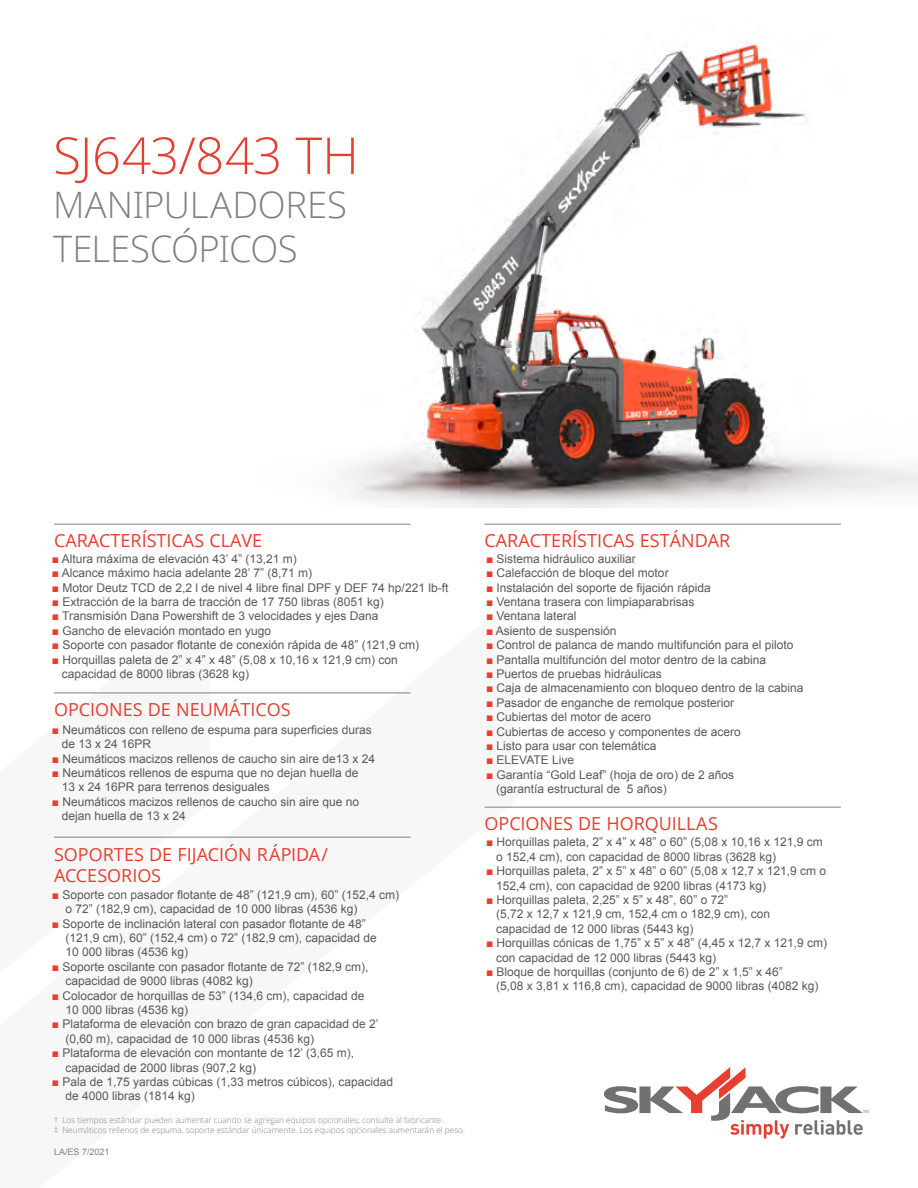
<style>
.page{position:relative;width:918px;height:1188px;background:#fff}
.page>*{position:absolute;margin:0;border:0;box-sizing:border-box;transform-origin:0 0}
.t1{font:300 51px "Open Sans";letter-spacing:-.01em;color:#e63e30}
.t2{font:300 36.45px/43.8px "Open Sans";letter-spacing:-.01em;color:#7e8083}
.t3{font:18px/21.6px "Open Sans";color:#e63e30}
.t4{font:12px/14.4px "Arial";color:#58595b}
.t5{font:9px "Arial";color:#808285}
.t6{font:300 8.25px/9.9px "Open Sans";color:#808285}
.s1{color:#e63e30}
</style>
<div class="page">
<img style="left:342px;top:41px;width:576px;height:467px">
<hr style="left:484px;top:524px;width:357px;height:1px;background:#7e8083">
<svg style="left:604px;top:1067px;width:264px;height:72px"></svg>
<hr style="left:54px;top:524px;width:357px;height:1px;background:#7e8083">
<hr style="left:54px;top:693px;width:356px;height:1px;background:#7e8083">
<hr style="left:484px;top:807px;width:357px;height:1px;background:#7e8083">
<hr style="left:54px;top:837px;width:356px;height:1px;background:#7e8083">
<h1 class="t1" style="left:53px;top:121px;width:307px">SJ643/843 TH</h1>
<h2 class="t2" style="left:53px;top:182px;width:295px">MANIPULADORES<br>TELESCÓPICOS</h2>
<h3 class="t3" style="left:54px;top:529px;width:210px">CARACTERÍSTICAS CLAVE</h3>
<p class="t4" style="left:52px;top:552px;width:246px"><span class="s1">■</span> Altura máxima de elevación 43’ 4” (13,21 m)</p>
<p class="t4" style="left:52px;top:566px;width:262px"><span class="s1">■</span> Alcance máximo hacia adelante 28’ 7” (8,71 m)</p>
<p class="t4" style="left:52px;top:580px;width:398px"><span class="s1">■</span> Motor Deutz TCD de 2,2 l de nivel 4 libre final DPF y DEF 74 hp/221 lb-ft</p>
<p class="t4" style="left:52px;top:595px;width:334px"><span class="s1">■</span> Extracción de la barra de tracción de 17 750 libras (8051 kg)</p>
<p class="t4" style="left:52px;top:609px;width:328px"><span class="s1">■</span> Transmisión Dana Powershift de 3 velocidades y ejes Dana</p>
<p class="t4" style="left:52px;top:624px;width:221px"><span class="s1">■</span> Gancho de elevación montado en yugo</p>
<p class="t4" style="left:52px;top:638px;width:369px"><span class="s1">■</span> Soporte con pasador flotante de conexión rápida de 48” (121,9 cm)</p>
<p class="t4" style="left:62px;top:652px;width:338px;text-indent:-10px"><span class="s1">■</span> Horquillas paleta de 2” x 4” x 48” (5,08 x 10,16 x 121,9 cm) con capacidad de 8000 libras (3628 kg)</p>
<h3 class="t3" style="left:54px;top:698px;width:238px">OPCIONES DE NEUMÁTICOS</h3>
<p class="t4" style="left:62px;top:722px;width:312px;text-indent:-10px"><span class="s1">■</span> Neumáticos con relleno de espuma para superficies duras de 13 x 24 16PR</p>
<p class="t4" style="left:52px;top:751px;width:325px"><span class="s1">■</span> Neumáticos macizos rellenos de caucho sin aire de13 x 24</p>
<p class="t4" style="left:62px;top:766px;width:298px;text-indent:-10px"><span class="s1">■</span> Neumáticos rellenos de espuma que no dejan huella de<br>13 x 24 16PR para terrenos desiguales</p>
<p class="t4" style="left:62px;top:794px;width:299px;text-indent:-10px"><span class="s1">■</span> Neumáticos macizos rellenos de caucho sin aire que no dejan huella de 13 x 24</p>
<h3 class="t3" style="left:54px;top:843px;width:276px">SOPORTES DE FIJACIÓN RÁPIDA/<br>ACCESORIOS</h3>
<p class="t4" style="left:65px;top:888px;width:335px;text-indent:-14px"><span class="s1">■</span> Soporte con pasador flotante de 48” (121,9 cm), 60” (152,4 cm) o 72” (182,9 cm), capacidad de 10 000 libras (4536 kg)</p>
<p class="t4" style="left:65px;top:916px;width:313px;text-indent:-14px"><span class="s1">■</span> Soporte de inclinación lateral con pasador flotante de 48” (121,9 cm), 60” (152,4 cm) o 72” (182,9 cm), capacidad de<br>10 000 libras (4536 kg)</p>
<p class="t4" style="left:65px;top:960px;width:305px;text-indent:-14px"><span class="s1">■</span> Soporte oscilante con pasador flotante de 72” (182,9 cm), capacidad de 9000 libras (4082 kg)</p>
<p class="t4" style="left:65px;top:988px;width:301px;text-indent:-14px"><span class="s1">■</span> Colocador de horquillas de 53” (134,6 cm), capacidad de<br>10 000 libras (4536 kg)</p>
<p class="t4" style="left:65px;top:1017px;width:315px;text-indent:-14px"><span class="s1">■</span> Plataforma de elevación con brazo de gran capacidad de 2’ (0,60 m), capacidad de 10 000 libras (4536 kg)</p>
<p class="t4" style="left:65px;top:1046px;width:290px;text-indent:-14px"><span class="s1">■</span> Plataforma de elevación con montante de 12’ (3,65 m), capacidad de 2000 libras (907,2 kg)</p>
<p class="t4" style="left:65px;top:1075px;width:329px;text-indent:-14px"><span class="s1">■</span> Pala de 1,75 yardas cúbicas (1,33 metros cúbicos), capacidad de 4000 libras (1814 kg)</p>
<p class="t6" style="left:54px;top:1115px;width:412px">† Los tiempos estándar pueden aumentar cuando se agregan equipos opcionales; consulte al fabricante.<br>‡ Neumáticos rellenos de espuma, soporte estándar únicamente. Los equipos opcionales aumentarán el peso.</p>
<p class="t5" style="left:54px;top:1146px;width:57px">LA/ES 7/2021</p>
<h3 class="t3" style="left:484px;top:529px;width:247px">CARACTERÍSTICAS ESTÁNDAR</h3>
<p class="t4" style="left:486px;top:552px;width:151px"><span class="s1">■</span> Sistema hidráulico auxiliar</p>
<p class="t4" style="left:486px;top:566px;width:184px"><span class="s1">■</span> Calefacción de bloque del motor</p>
<p class="t4" style="left:486px;top:580px;width:226px"><span class="s1">■</span> Instalación del soporte de fijación rápida</p>
<p class="t4" style="left:486px;top:595px;width:210px"><span class="s1">■</span> Ventana trasera con limpiaparabrisas</p>
<p class="t4" style="left:486px;top:609px;width:92px"><span class="s1">■</span> Ventana lateral</p>
<p class="t4" style="left:486px;top:624px;width:132px"><span class="s1">■</span> Asiento de suspensión</p>
<p class="t4" style="left:486px;top:638px;width:309px"><span class="s1">■</span> Control de palanca de mando multifunción para el piloto</p>
<p class="t4" style="left:486px;top:652px;width:282px"><span class="s1">■</span> Pantalla multifunción del motor dentro de la cabina</p>
<p class="t4" style="left:486px;top:667px;width:177px"><span class="s1">■</span> Puertos de pruebas hidráulicas</p>
<p class="t4" style="left:486px;top:681px;width:319px"><span class="s1">■</span> Caja de almacenamiento con bloqueo dentro de la cabina</p>
<p class="t4" style="left:486px;top:696px;width:250px"><span class="s1">■</span> Pasador de enganche de remolque posterior</p>
<p class="t4" style="left:486px;top:710px;width:167px"><span class="s1">■</span> Cubiertas del motor de acero</p>
<p class="t4" style="left:486px;top:724px;width:256px"><span class="s1">■</span> Cubiertas de acceso y componentes de acero</p>
<p class="t4" style="left:486px;top:739px;width:172px"><span class="s1">■</span> Listo para usar con telemática</p>
<p class="t4" style="left:486px;top:753px;width:90px"><span class="s1">■</span> ELEVATE Live</p>
<p class="t4" style="left:496px;top:768px;width:240px;text-indent:-10px"><span class="s1">■</span> Garantía “Gold Leaf” (hoja de oro) de 2 años (garantía estructural de 5 años)</p>
<h3 class="t3" style="left:485px;top:812px;width:235px">OPCIONES DE HORQUILLAS</h3>
<p class="t4" style="left:496px;top:835px;width:328px;text-indent:-10px"><span class="s1">■</span> Horquillas paleta, 2” x 4” x 48” o 60” (5,08 x 10,16 x 121,9 cm o 152,4 cm), con capacidad de 8000 libras (3628 kg)</p>
<p class="t4" style="left:496px;top:864px;width:332px;text-indent:-10px"><span class="s1">■</span> Horquillas paleta, 2” x 5” x 48” o 60” (5,08 x 12,7 x 121,9 cm o<br>152,4 cm), con capacidad de 9200 libras (4173 kg)</p>
<p class="t4" style="left:496px;top:893px;width:276px;text-indent:-10px"><span class="s1">■</span> Horquillas paleta, 2,25” x 5” x 48”, 60” o 72”<br>(5,72 x 12,7 x 121,9 cm, 152,4 cm o 182,9 cm), con capacidad de 12 000 libras (5443 kg)</p>
<p class="t4" style="left:496px;top:936px;width:333px;text-indent:-10px"><span class="s1">■</span> Horquillas cónicas de 1,75” x 5” x 48” (4,45 x 12,7 x 121,9 cm) con capacidad de 12 000 libras (5443 kg)</p>
<p class="t4" style="left:496px;top:965px;width:324px;text-indent:-10px"><span class="s1">■</span> Bloque de horquillas (conjunto de 6) de 2” x 1,5” x 46”<br>(5,08 x 3,81 x 116,8 cm), capacidad de 9000 libras (4082 kg)</p>
</div>
